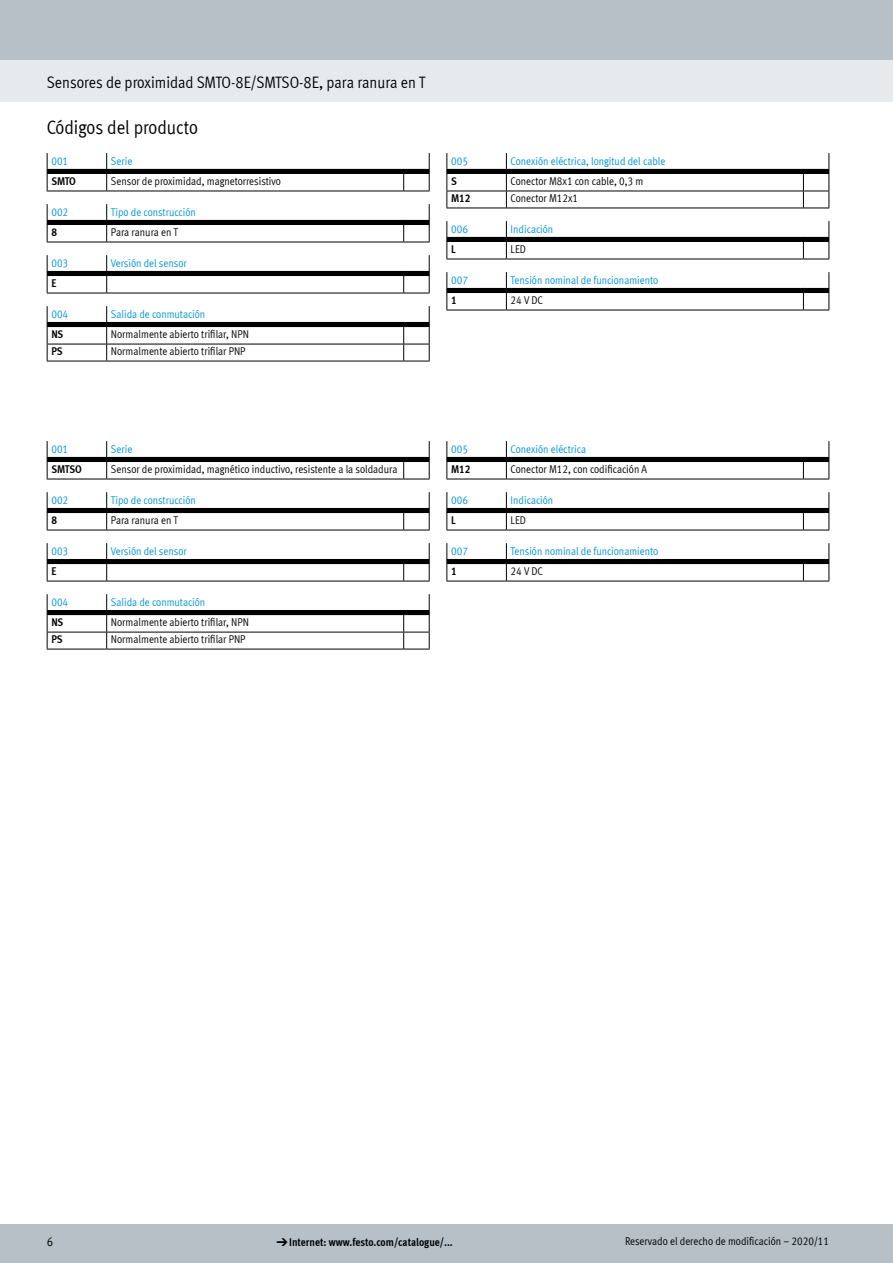
<style>
.page{position:relative;width:893px;height:1263px;background:#fff}
.page>*{position:absolute;margin:0;border:0;box-sizing:border-box;transform-origin:0 0}
.FES_title_section{font:19.5px "Meta Cond LF";color:#000}
.FES_title_family{font:16.5px "Meta Cond LF";color:#000}
.t1{font:12.75px "Meta Cond LF";color:#000}
.t2{font:11.25px "Meta Cond LF";color:#000}
.t3{font:11.25px "Meta Cond LF";color:#0095db}
.t4{font:700 11.25px "Meta Cond LF";letter-spacing:-.005em;color:#000}
.s1{font-family:"Meto Pict 182";font-weight:400}
</style>
<div class="page">
<div style="left:0;top:1225px;width:893px;height:38px;background:#b6c0c6"></div>
<div style="left:0;top:60px;width:893px;height:42px;background:#e7eaec"></div>
<div style="left:0;top:0;width:893px;height:60px;background:#b6c0c6"></div>
<svg style="left:47px;top:153px;width:383px;height:39px"></svg>
<svg style="left:47px;top:204px;width:383px;height:39px"></svg>
<svg style="left:47px;top:255px;width:383px;height:39px"></svg>
<svg style="left:47px;top:306px;width:383px;height:56px"></svg>
<svg style="left:446px;top:153px;width:383px;height:56px"></svg>
<svg style="left:446px;top:221px;width:383px;height:39px"></svg>
<svg style="left:446px;top:272px;width:383px;height:39px"></svg>
<svg style="left:47px;top:441px;width:383px;height:39px"></svg>
<svg style="left:47px;top:492px;width:383px;height:39px"></svg>
<svg style="left:47px;top:543px;width:383px;height:39px"></svg>
<svg style="left:47px;top:594px;width:383px;height:56px"></svg>
<svg style="left:446px;top:441px;width:383px;height:39px"></svg>
<svg style="left:446px;top:492px;width:383px;height:39px"></svg>
<svg style="left:446px;top:543px;width:383px;height:39px"></svg>
<p class="FES_title_family" style="left:47px;top:72px;width:380px">Sensores de proximidad SMTO-8E/SMTSO-8E, para ranura en T</p>
<p class="FES_title_section" style="left:47px;top:116px;width:153px">Códigos del producto</p>
<p class="t3" style="left:51px;top:154px;width:18px">001</p>
<p class="t3" style="left:111px;top:154px;width:23px">Serie</p>
<p class="t4" style="left:51px;top:174px;width:26px">SMTO</p>
<p class="t2" style="left:111px;top:174px;width:172px">Sensor de proximidad, magnetorresistivo</p>
<p class="t3" style="left:51px;top:205px;width:18px">002</p>
<p class="t3" style="left:111px;top:205px;width:86px">Tipo de construcción</p>
<p class="t4" style="left:51px;top:225px;width:7px">8</p>
<p class="t2" style="left:111px;top:225px;width:69px">Para ranura en T</p>
<p class="t3" style="left:51px;top:256px;width:18px">003</p>
<p class="t3" style="left:111px;top:256px;width:77px">Versión del sensor</p>
<p class="t4" style="left:51px;top:276px;width:6px">E</p>
<p class="t3" style="left:51px;top:307px;width:18px">004</p>
<p class="t3" style="left:111px;top:307px;width:96px">Salida de conmutación</p>
<p class="t4" style="left:51px;top:327px;width:14px">NS</p>
<p class="t2" style="left:111px;top:327px;width:140px">Normalmente abierto trifilar, NPN</p>
<p class="t4" style="left:51px;top:344px;width:13px">PS</p>
<p class="t2" style="left:111px;top:344px;width:136px">Normalmente abierto trifilar PNP</p>
<p class="t3" style="left:451px;top:154px;width:18px">005</p>
<p class="t3" style="left:511px;top:154px;width:156px">Conexión eléctrica, longitud del cable</p>
<p class="t4" style="left:451px;top:174px;width:7px">S</p>
<p class="t2" style="left:511px;top:174px;width:134px">Conector M8x1 con cable, 0,3 m</p>
<p class="t4" style="left:451px;top:191px;width:21px">M12</p>
<p class="t2" style="left:511px;top:191px;width:69px">Conector M12x1</p>
<p class="t3" style="left:451px;top:222px;width:18px">006</p>
<p class="t3" style="left:511px;top:222px;width:44px">Indicación</p>
<p class="t4" style="left:451px;top:242px;width:6px">L</p>
<p class="t2" style="left:511px;top:242px;width:17px">LED</p>
<p class="t3" style="left:451px;top:273px;width:18px">007</p>
<p class="t3" style="left:511px;top:273px;width:149px">Tensión nominal de funcionamiento</p>
<p class="t4" style="left:451px;top:293px;width:7px">1</p>
<p class="t2" style="left:511px;top:293px;width:34px">24 V DC</p>
<p class="t3" style="left:51px;top:442px;width:18px">001</p>
<p class="t3" style="left:111px;top:442px;width:23px">Serie</p>
<p class="t4" style="left:51px;top:462px;width:32px">SMTSO</p>
<p class="t2" style="left:111px;top:462px;width:288px">Sensor de proximidad, magnético inductivo, resistente a la soldadura</p>
<p class="t3" style="left:51px;top:493px;width:18px">002</p>
<p class="t3" style="left:111px;top:493px;width:86px">Tipo de construcción</p>
<p class="t4" style="left:51px;top:513px;width:7px">8</p>
<p class="t2" style="left:111px;top:513px;width:69px">Para ranura en T</p>
<p class="t3" style="left:51px;top:544px;width:18px">003</p>
<p class="t3" style="left:111px;top:544px;width:77px">Versión del sensor</p>
<p class="t4" style="left:51px;top:564px;width:6px">E</p>
<p class="t3" style="left:51px;top:595px;width:18px">004</p>
<p class="t3" style="left:111px;top:595px;width:96px">Salida de conmutación</p>
<p class="t4" style="left:51px;top:615px;width:14px">NS</p>
<p class="t2" style="left:111px;top:615px;width:140px">Normalmente abierto trifilar, NPN</p>
<p class="t4" style="left:51px;top:632px;width:13px">PS</p>
<p class="t2" style="left:111px;top:632px;width:136px">Normalmente abierto trifilar PNP</p>
<p class="t3" style="left:451px;top:442px;width:18px">005</p>
<p class="t3" style="left:511px;top:442px;width:77px">Conexión eléctrica</p>
<p class="t4" style="left:451px;top:462px;width:21px">M12</p>
<p class="t2" style="left:511px;top:462px;width:138px">Conector M12, con codificación A</p>
<p class="t3" style="left:451px;top:493px;width:18px">006</p>
<p class="t3" style="left:511px;top:493px;width:44px">Indicación</p>
<p class="t4" style="left:451px;top:513px;width:6px">L</p>
<p class="t2" style="left:511px;top:513px;width:17px">LED</p>
<p class="t3" style="left:451px;top:544px;width:18px">007</p>
<p class="t3" style="left:511px;top:544px;width:149px">Tensión nominal de funcionamiento</p>
<p class="t4" style="left:451px;top:564px;width:7px">1</p>
<p class="t2" style="left:511px;top:564px;width:34px">24 V DC</p>
<p class="t1" style="left:47px;top:1234px;width:8px">6</p>
<p class="t4" style="left:276px;top:1235px;width:178px"><span class="s1">d</span>Internet: www.festo.com/catalogue/...</p>
<p class="t2" style="left:625px;top:1234px;width:206px">Reservado el derecho de modificación – 2020/11</p>
</div>
